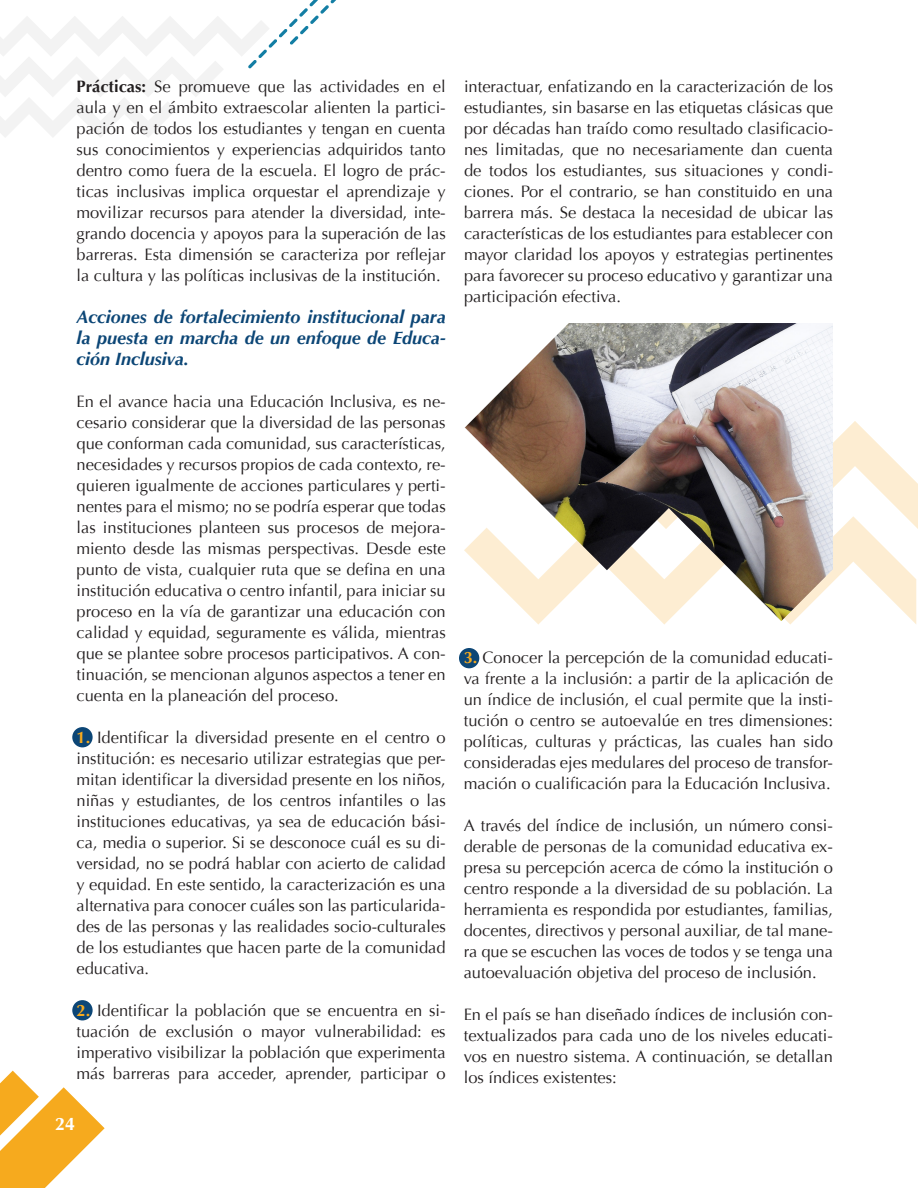
<style>
.page{position:relative;width:918px;height:1188px;background:#fff}
.page>*{position:absolute;margin:0;border:0;box-sizing:border-box;transform-origin:0 0}
.t1{font:italic 700 18px/21px "Optima";color:#0c4676;text-align:justify}
.t2{font:700 18px "Optima";color:#fff}
.t3{font:16.5px/21px "Optima";color:#231f20;text-align:justify}
.s1{font-weight:700}
.s2{font-weight:700;color:#f6aa1e}
</style>
<div class="page">
<svg style="left:0;top:0;width:336px;height:137px"></svg>
<svg style="left:0;top:1071px;width:105px;height:117px"></svg>
<div style="left:72px;top:727px;width:21px;height:20px;background:#0c4676;border-radius:50%"></div>
<div style="left:459px;top:648px;width:20px;height:20px;background:#0c4676;border-radius:50%"></div>
<div style="left:72px;top:1000px;width:21px;height:20px;background:#0c4676;border-radius:50%"></div>
<svg style="left:534px;top:529px;width:382px;height:96px"></svg>
<svg style="left:833px;top:421px;width:85px;height:108px"></svg>
<img style="left:464px;top:324px;width:369px;height:296px">
<p class="t3" style="left:77px;top:76px;width:371px"><span class="s1">Prácticas:</span> Se promueve que las actividades en el aula y en el ámbito extraescolar alienten la partici&shy;pación de todos los estudiantes y tengan en cuenta sus conocimientos y experiencias adquiridos tanto dentro como fuera de la escuela. El logro de prác&shy;ticas inclusivas implica orquestar el aprendizaje y movilizar recursos para atender la diversidad, inte&shy;grando docencia y apoyos para la superación de las barreras. Esta dimensión se caracteriza por reflejar la cultura y las políticas inclusivas de la institución.</p>
<p class="t1" style="left:77px;top:306px;width:371px">Acciones de fortalecimiento institucional para la puesta en marcha de un enfoque de Educa&shy;ción Inclusiva.</p>
<p class="t3" style="left:77px;top:391px;width:371px">En el avance hacia una Educación Inclusiva, es ne&shy;cesario considerar que la diversidad de las personas que conforman cada comunidad, sus características, necesidades y recursos propios de cada contexto, re&shy;quieren igualmente de acciones particulares y perti&shy;nentes para el mismo; no se podría esperar que todas las instituciones planteen sus procesos de mejora&shy;miento desde las mismas perspectivas. Desde este punto de vista, cualquier ruta que se defina en una institución educativa o centro infantil, para iniciar su proceso en la vía de garantizar una educación con calidad y equidad, seguramente es válida, mientras que se plantee sobre procesos participativos. A con&shy;tinuación, se mencionan algunos aspectos a tener en cuenta en la planeación del proceso.</p>
<p class="t3" style="left:77px;top:727px;width:371px"><span class="s2">1.</span> Identificar la diversidad presente en el centro o institución: es necesario utilizar estrategias que per&shy;mitan identificar la diversidad presente en los niños, niñas y estudiantes, de los centros infantiles o las instituciones educativas, ya sea de educación bási&shy;ca, media o superior. Si se desconoce cuál es su di&shy;versidad, no se podrá hablar con acierto de calidad y equidad. En este sentido, la caracterización es una alternativa para conocer cuáles son las particularida&shy;des de las personas y las realidades socio-culturales de los estudiantes que hacen parte de la comunidad educativa.</p>
<p class="t3" style="left:77px;top:1000px;width:371px"><span class="s2">2.</span> Identificar la población que se encuentra en si&shy;tuación de exclusión o mayor vulnerabilidad: es imperativo visibilizar la población que experimenta más barreras para acceder, aprender, participar o</p>
<p class="t2" style="left:55px;top:1114px;width:22px">24</p>
<p class="t3" style="left:464px;top:76px;width:371px">interactuar, enfatizando en la caracterización de los estudiantes, sin basarse en las etiquetas clásicas que por décadas han traído como resultado clasificacio&shy;nes limitadas, que no necesariamente dan cuenta de todos los estudiantes, sus situaciones y condi&shy;ciones. Por el contrario, se han constituido en una barrera más. Se destaca la necesidad de ubicar las características de los estudiantes para establecer con mayor claridad los apoyos y estrategias pertinentes para favorecer su proceso educativo y garantizar una participación efectiva.</p>
<p class="t3" style="left:464px;top:647px;width:371px"><span class="s2">3.</span> Conocer la percepción de la comunidad educati&shy;va frente a la inclusión: a partir de la aplicación de un índice de inclusión, el cual permite que la insti&shy;tución o centro se autoevalúe en tres dimensiones: políticas, culturas y prácticas, las cuales han sido consideradas ejes medulares del proceso de transfor&shy;mación o cualificación para la Educación Inclusiva.</p>
<p class="t3" style="left:464px;top:815px;width:371px">A través del índice de inclusión, un número consi&shy;derable de personas de la comunidad educativa ex&shy;presa su percepción acerca de cómo la institución o centro responde a la diversidad de su población. La herramienta es respondida por estudiantes, familias, docentes, directivos y personal auxiliar, de tal mane&shy;ra que se escuchen las voces de todos y se tenga una autoevaluación objetiva del proceso de inclusión.</p>
<p class="t3" style="left:464px;top:1004px;width:371px">En el país se han diseñado índices de inclusión con&shy;textualizados para cada uno de los niveles educati&shy;vos en nuestro sistema. A continuación, se detallan los índices existentes:</p>
</div>
